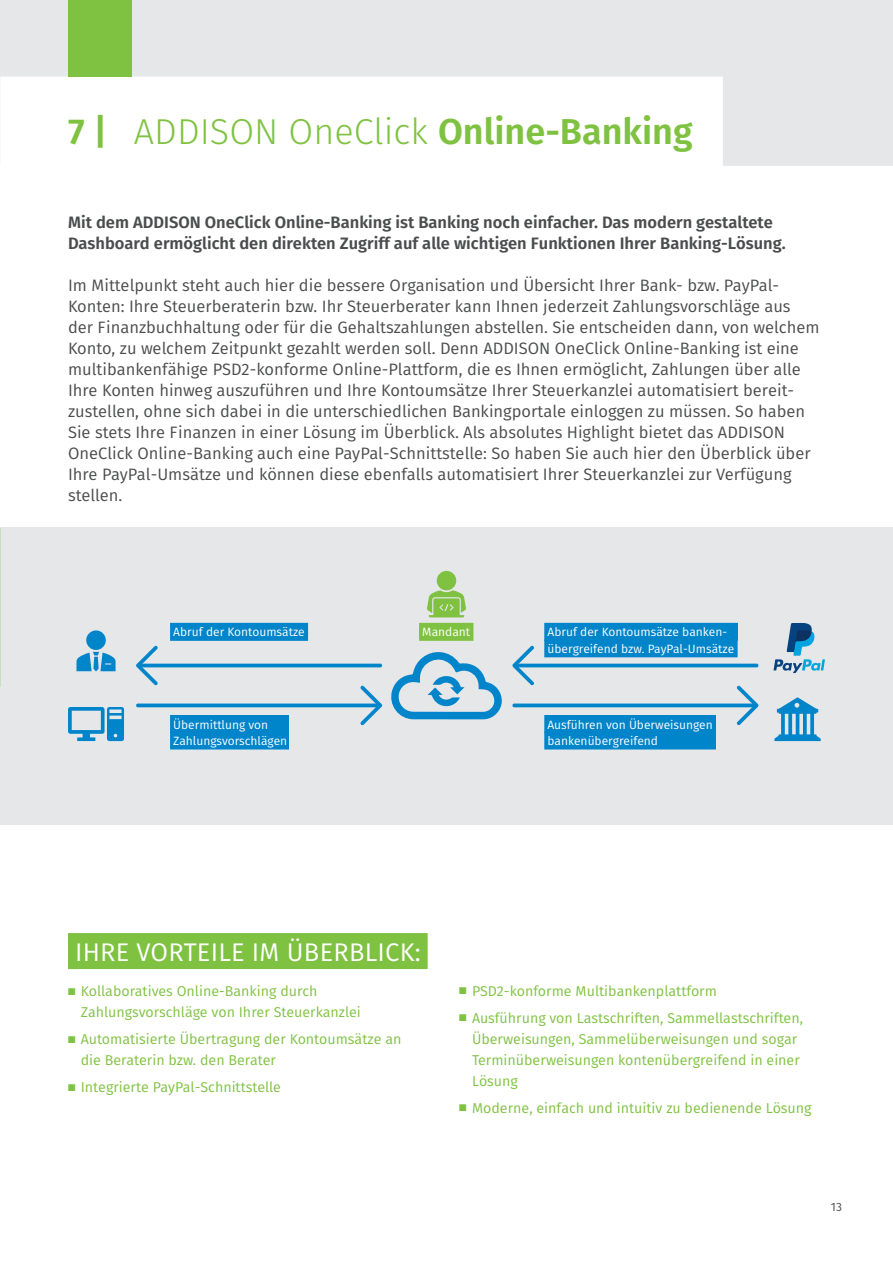
<style>
.page{position:relative;width:893px;height:1263px;background:#fff}
.page>*{position:absolute;margin:0;border:0;box-sizing:border-box;transform-origin:0 0}
.t1{font:600 36px "Fira Sans";color:#7fc241}
.t2{font:25.5px "Fira Sans";letter-spacing:.01em;color:#fff}
.t3{font:16.5px/21px "Fira Sans";color:#4b4c4d}
.t4{font:600 16.5px/21px "Fira Sans";color:#4b4c4d}
.t5{font:14.25px/21px "Fira Sans";color:#7fc241}
.t6{font:12px/16.5px "Fira Sans";color:#fff}
.t7{font:12px "Fira Sans";color:#4b4c4d}
.s1{font-weight:300}
</style>
<div class="page">
<div style="left:0;top:527px;width:893px;height:298px;background:#e6e7e9"></div>
<svg style="left:0;top:0;width:893px;height:166px;fill:#e6e7e9"></svg>
<div style="left:86px;top:630px;width:20px;height:20px;background:#0084ca;border-radius:50%"></div>
<svg style="left:76px;top:652px;width:40px;height:19px"></svg>
<svg style="left:774px;top:697px;width:47px;height:44px"></svg>
<svg style="left:68px;top:707px;width:56px;height:34px"></svg>
<svg style="left:427px;top:590px;width:39px;height:27px"></svg>
<div style="left:437px;top:571px;width:19px;height:19px;background:#7fc241;border-radius:50%"></div>
<div style="left:68px;top:0;width:64px;height:77px;background:#7fc241"></div>
<div style="left:170px;top:623px;width:138px;height:18px;background:#0084ca"></div>
<div style="left:170px;top:715px;width:121px;height:18px;background:#0084ca"></div>
<div style="left:170px;top:731px;width:120px;height:18px;background:#0084ca"></div>
<div style="left:290px;top:712px;width:15px;height:41px;background:#e6e7e9"></div>
<div style="left:544px;top:623px;width:196px;height:18px;background:#0084ca"></div>
<div style="left:544px;top:639px;width:194px;height:18px;background:#0084ca"></div>
<div style="left:738px;top:620px;width:15px;height:42px;background:#e6e7e9"></div>
<div style="left:544px;top:715px;width:172px;height:18px;background:#0084ca"></div>
<div style="left:544px;top:731px;width:172px;height:18px;background:#0084ca"></div>
<svg style="left:512px;top:645px;width:247px;height:81px"></svg>
<svg style="left:136px;top:645px;width:366px;height:81px"></svg>
<svg style="left:774px;top:623px;width:51px;height:50px"></svg>
<div style="left:419px;top:623px;width:54px;height:18px;background:#7fc241"></div>
<div style="left:68px;top:933px;width:360px;height:36px;background:#7fc241"></div>
<h1 class="t1" style="left:68px;top:102px;width:626px">7 | <span class="s1">ADDISON OneClick</span> Online-Banking</h1>
<p class="t4" style="left:68px;top:211px;width:719px">Mit dem ADDISON OneClick Online-Banking ist Banking noch einfacher. Das modern gestaltete<br>Dashboard ermöglicht den direkten Zugriff auf alle wichtigen Funktionen Ihrer Banking-Lösung.</p>
<p class="t3" style="left:68px;top:274px;width:753px">Im Mittelpunkt steht auch hier die bessere Organisation und Übersicht Ihrer Bank- bzw. PayPal-Konten: Ihre Steuerberaterin bzw. Ihr Steuerberater kann Ihnen jederzeit Zahlungsvorschläge aus der Finanzbuchhaltung oder für die Gehaltszahlungen abstellen. Sie entscheiden dann, von welchem Konto, zu welchem Zeitpunkt gezahlt werden soll. Denn ADDISON OneClick Online-Banking ist eine multibankenfähige PSD2-konforme Online-Plattform, die es Ihnen ermöglicht, Zahlungen über alle Ihre Konten hinweg auszuführen und Ihre Kontoumsätze Ihrer Steuerkanzlei automatisiert bereit&shy;zustellen, ohne sich dabei in die unterschiedlichen Bankingportale einloggen zu müssen. So haben Sie stets Ihre Finanzen in einer Lösung im Überblick. Als absolutes Highlight bietet das ADDISON OneClick Online-Banking auch eine PayPal-Schnittstelle: So haben Sie auch hier den Überblick über Ihre PayPal-Umsätze und können diese ebenfalls automatisiert Ihrer Steuerkanzlei zur Verfügung stellen.</p>
<p class="t6" style="left:173px;top:624px;width:133px">Abruf der Kontoumsätze</p>
<p class="t6" style="left:173px;top:716px;width:115px">Übermittlung von<br>Zahlungsvorschlägen</p>
<p class="t6" style="left:422px;top:624px;width:49px">Mandant</p>
<p class="t6" style="left:547px;top:624px;width:188px">Abruf der Kontoumsätze banken&shy;übergreifend bzw. PayPal-Umsätze</p>
<p class="t6" style="left:547px;top:716px;width:167px">Ausführen von Überweisungen bankenübergreifend</p>
<h2 class="t2" style="left:75px;top:933px;width:347px">IHRE VORTEILE IM ÜBERBLICK:</h2>
<p class="t5" style="left:81px;top:980px;width:282px;text-indent:-13px">■ Kollaboratives Online-Banking durch<br>Zahlungsvorschläge von Ihrer Steuerkanzlei</p>
<p class="t5" style="left:81px;top:1028px;width:322px;text-indent:-13px">■ Automatisierte Übertragung der Kontoumsätze an die Beraterin bzw. den Berater</p>
<p class="t5" style="left:68px;top:1076px;width:215px">■ Integrierte PayPal-Schnittstelle</p>
<p class="t5" style="left:459px;top:980px;width:259px">■ PSD2-konforme Multibankenplattform</p>
<p class="t5" style="left:472px;top:1007px;width:332px;text-indent:-13px">■ Ausführung von Lastschriften, Sammellastschriften, Überweisungen, Sammelüberweisungen und sogar Terminüberweisungen kontenübergreifend in einer Lösung</p>
<p class="t5" style="left:459px;top:1097px;width:354px">■ Moderne, einfach und intuitiv zu bedienende Lösung</p>
<p class="t7" style="left:831px;top:1198px;width:13px">13</p>
</div>
